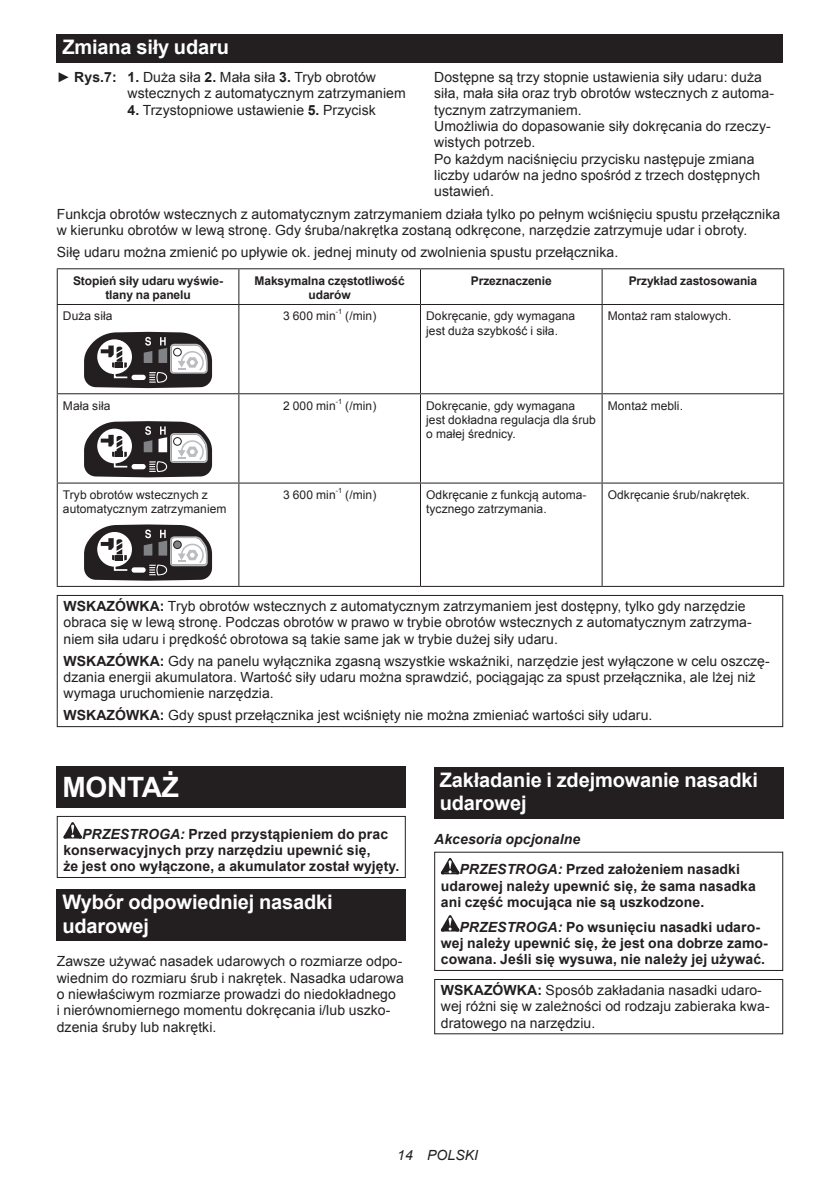
<style>
.page{position:relative;width:840px;height:1191px;background:#fff}
.page>*{position:absolute;margin:0;border:0;box-sizing:border-box;transform-origin:0 0}
.t1{font:700 28px "Arial";letter-spacing:-.01em;color:#fff}
.t2{font:700 20px/23.4px "Arial";letter-spacing:-.01em;color:#fff}
.t3{font:14px/16.4px "Arial";letter-spacing:.005em;color:#231f20}
.t4{font:700 14px/16.4px "Arial";letter-spacing:.005em;color:#231f20}
.t5{font:italic 700 14px/30.6px "Arial";letter-spacing:.005em;color:#231f20}
.t6{font:italic 14px "Arial";letter-spacing:.005em;color:#231f20}
.t7{font:12px/14px "Arial";letter-spacing:.005em;color:#231f20}
.t8{font:700 12px/14px "Arial";letter-spacing:-.01em;color:#231f20;text-align:center}
.t9{font:7.2px "Arial";color:#231f20}
.s1{font-weight:700}
.s2{font-style:italic}
.s3{font-style:normal}
</style>
<div class="page">
<div style="left:57px;top:34px;width:725px;height:29px;background:#231f20"></div>
<hr style="left:57px;top:268px;width:182px;height:1px;background:#231f20">
<hr style="left:57px;top:269px;width:1px;height:35px;background:#231f20">
<hr style="left:239px;top:268px;width:181px;height:1px;background:#231f20">
<hr style="left:238px;top:269px;width:1px;height:35px;background:#231f20">
<hr style="left:420px;top:268px;width:181px;height:1px;background:#231f20">
<hr style="left:420px;top:269px;width:1px;height:35px;background:#231f20">
<hr style="left:601px;top:268px;width:182px;height:1px;background:#231f20">
<hr style="left:601px;top:269px;width:1px;height:35px;background:#231f20">
<hr style="left:782px;top:269px;width:1px;height:35px;background:#231f20">
<hr style="left:57px;top:304px;width:182px;height:1px;background:#231f20">
<hr style="left:57px;top:305px;width:1px;height:88px;background:#231f20">
<hr style="left:239px;top:304px;width:181px;height:1px;background:#231f20">
<hr style="left:238px;top:305px;width:1px;height:88px;background:#231f20">
<hr style="left:420px;top:304px;width:181px;height:1px;background:#231f20">
<hr style="left:420px;top:305px;width:1px;height:88px;background:#231f20">
<hr style="left:601px;top:304px;width:182px;height:1px;background:#231f20">
<hr style="left:601px;top:305px;width:1px;height:88px;background:#231f20">
<hr style="left:782px;top:305px;width:1px;height:88px;background:#231f20">
<hr style="left:57px;top:393px;width:182px;height:1px;background:#231f20">
<hr style="left:57px;top:394px;width:1px;height:88px;background:#231f20">
<hr style="left:239px;top:393px;width:181px;height:1px;background:#231f20">
<hr style="left:238px;top:394px;width:1px;height:88px;background:#231f20">
<hr style="left:420px;top:393px;width:181px;height:1px;background:#231f20">
<hr style="left:420px;top:394px;width:1px;height:88px;background:#231f20">
<hr style="left:601px;top:393px;width:182px;height:1px;background:#231f20">
<hr style="left:601px;top:394px;width:1px;height:88px;background:#231f20">
<hr style="left:782px;top:394px;width:1px;height:88px;background:#231f20">
<hr style="left:57px;top:482px;width:182px;height:1px;background:#231f20">
<hr style="left:57px;top:483px;width:1px;height:103px;background:#231f20">
<hr style="left:239px;top:482px;width:181px;height:1px;background:#231f20">
<hr style="left:238px;top:483px;width:1px;height:103px;background:#231f20">
<hr style="left:420px;top:482px;width:181px;height:1px;background:#231f20">
<hr style="left:420px;top:483px;width:1px;height:103px;background:#231f20">
<hr style="left:601px;top:482px;width:182px;height:1px;background:#231f20">
<hr style="left:601px;top:483px;width:1px;height:103px;background:#231f20">
<hr style="left:782px;top:483px;width:1px;height:103px;background:#231f20">
<hr style="left:57px;top:586px;width:182px;height:1px;background:#231f20">
<hr style="left:239px;top:586px;width:181px;height:1px;background:#231f20">
<hr style="left:420px;top:586px;width:181px;height:1px;background:#231f20">
<hr style="left:601px;top:586px;width:182px;height:1px;background:#231f20">
<svg style="left:84px;top:332px;width:128px;height:56px"></svg>
<svg style="left:84px;top:421px;width:128px;height:56px"></svg>
<svg style="left:84px;top:524px;width:128px;height:57px"></svg>
<div style="left:57px;top:595px;width:725px;height:132px;border:1px solid #231f20"></div>
<div style="left:57px;top:767px;width:348px;height:41px;background:#231f20"></div>
<svg style="left:63px;top:822px;width:19px;height:16px"></svg>
<div style="left:57px;top:816px;width:348px;height:62px;border:1px solid #231f20"></div>
<div style="left:57px;top:889px;width:348px;height:52px;background:#231f20"></div>
<div style="left:434px;top:767px;width:348px;height:51px;background:#231f20"></div>
<svg style="left:440px;top:858px;width:19px;height:16px"></svg>
<svg style="left:440px;top:915px;width:19px;height:16px"></svg>
<div style="left:434px;top:851px;width:348px;height:120px;border:1px solid #231f20"></div>
<div style="left:434px;top:979px;width:348px;height:55px;border:1px solid #231f20"></div>
<h2 class="t2" style="left:62px;top:36px;width:168px">Zmiana siły udaru</h2>
<p class="t3" style="left:127px;top:69px;width:279px;text-indent:-71px">► <span class="s1">Rys.7: 1.</span> Duża siła <span class="s1">2.</span> Mała siła <span class="s1">3.</span> Tryb obrotów wstecznych z automatycznym zatrzymaniem</p>
<p class="t3" style="left:127px;top:102px;width:250px"><span class="s1">4.</span> Trzystopniowe ustawienie <span class="s1">5.</span> Przycisk</p>
<p class="t3" style="left:434px;top:69px;width:341px">Dostępne są trzy stopnie ustawienia siły udaru: duża siła, mała siła oraz tryb obrotów wstecznych z automa&shy;tycznym zatrzymaniem.<br>Umożliwia do dopasowanie siły dokręcania do rzeczy&shy;wistych potrzeb.<br>Po każdym naciśnięciu przycisku następuje zmiana liczby udarów na jedno spośród z trzech dostępnych ustawień.</p>
<p class="t3" style="left:57px;top:205px;width:724px">Funkcja obrotów wstecznych z automatycznym zatrzymaniem działa tylko po pełnym wciśnięciu spustu przełącznika w kierunku obrotów w lewą stronę. Gdy śruba/nakrętka zostaną odkręcone, narzędzie zatrzymuje udar i obroty.</p>
<p class="t3" style="left:57px;top:244px;width:562px">Siłę udaru można zmienić po upływie ok. jednej minuty od zwolnienia spustu przełącznika.</p>
<p class="t8" style="left:73px;top:274px;width:151px">Stopień siły udaru wyświe&shy;tlany na panelu</p>
<p class="t8" style="left:254px;top:274px;width:152px">Maksymalna częstotliwość udarów</p>
<p class="t8" style="left:470px;top:274px;width:82px">Przeznaczenie</p>
<p class="t8" style="left:628px;top:274px;width:130px">Przykład zastosowania</p>
<p class="t7" style="left:63px;top:309px;width:51px">Duża siła</p>
<p class="t7" style="left:283px;top:309px;width:54px">3 600 min</p>
<p class="t9" style="left:335px;top:307px;width:8px">-1</p>
<p class="t7" style="left:345px;top:309px;width:33px">(/min)</p>
<p class="t7" style="left:426px;top:309px;width:150px">Dokręcanie, gdy wymagana jest duża szybkość i siła.</p>
<p class="t7" style="left:607px;top:309px;width:125px">Montaż ram stalowych.</p>
<p class="t7" style="left:63px;top:399px;width:49px">Mała siła</p>
<p class="t7" style="left:283px;top:399px;width:54px">2 000 min</p>
<p class="t9" style="left:335px;top:396px;width:8px">-1</p>
<p class="t7" style="left:345px;top:399px;width:33px">(/min)</p>
<p class="t7" style="left:426px;top:399px;width:171px">Dokręcanie, gdy wymagana jest dokładna regulacja dla śrub o małej średnicy.</p>
<p class="t7" style="left:607px;top:399px;width:77px">Montaż mebli.</p>
<p class="t7" style="left:63px;top:488px;width:165px">Tryb obrotów wstecznych z automatycznym zatrzymaniem</p>
<p class="t7" style="left:283px;top:488px;width:54px">3 600 min</p>
<p class="t9" style="left:335px;top:486px;width:8px">-1</p>
<p class="t7" style="left:345px;top:488px;width:33px">(/min)</p>
<p class="t7" style="left:426px;top:488px;width:162px">Odkręcanie z funkcją automa&shy;tycznego zatrzymania.</p>
<p class="t7" style="left:607px;top:488px;width:144px">Odkręcanie śrub/nakrętek.</p>
<p class="t3" style="left:63px;top:598px;width:689px"><span class="s1">WSKAZÓWKA:</span> Tryb obrotów wstecznych z automatycznym zatrzymaniem jest dostępny, tylko gdy narzędzie obraca się w lewą stronę. Podczas obrotów w prawo w trybie obrotów wstecznych z automatycznym zatrzyma&shy;niem siła udaru i prędkość obrotowa są takie same jak w trybie dużej siły udaru.</p>
<p class="t3" style="left:63px;top:652px;width:707px"><span class="s1">WSKAZÓWKA:</span> Gdy na panelu wyłącznika zgasną wszystkie wskaźniki, narzędzie jest wyłączone w celu oszczę&shy;dzania energii akumulatora. Wartość siły udaru można sprawdzić, pociągając za spust przełącznika, ale lżej niż wymaga uruchomienie narzędzia.</p>
<p class="t3" style="left:63px;top:707px;width:590px"><span class="s1">WSKAZÓWKA:</span> Gdy spust przełącznika jest wciśnięty nie można zmieniać wartości siły udaru.</p>
<h1 class="t1" style="left:62px;top:768px;width:118px">MONTAŻ</h1>
<p class="t4" style="left:63px;top:826px;width:337px;text-indent:19px"><span class="s2">PRZESTROGA:</span> Przed przystąpieniem do prac konserwacyjnych przy narzędziu upewnić się,<br>że jest ono wyłączone, a akumulator został wyjęty.</p>
<h2 class="t2" style="left:62px;top:891px;width:271px">Wybór odpowiedniej nasadki udarowej</h2>
<p class="t3" style="left:57px;top:953px;width:348px">Zawsze używać nasadek udarowych o rozmiarze odpo&shy;wiednim do rozmiaru śrub i nakrętek. Nasadka udarowa o niewłaściwym rozmiarze prowadzi do niedokładnego<br>i nierównomiernego momentu dokręcania i/lub uszko&shy;dzenia śruby lub nakrętki.</p>
<h2 class="t2" style="left:439px;top:768px;width:319px">Zakładanie i zdejmowanie nasadki udarowej</h2>
<p class="t5" style="left:459px;top:824px;width:282px;text-indent:-25px">Akcesoria opcjonalne<br>PRZESTROGA: <span class="s3">Przed założeniem nasadki</span></p>
<p class="t4" style="left:440px;top:878px;width:316px">udarowej należy upewnić się, że sama nasadka ani część mocująca nie są uszkodzone.</p>
<p class="t4" style="left:440px;top:918px;width:328px;text-indent:19px"><span class="s2">PRZESTROGA:</span> Po wsunięciu nasadki udaro&shy;wej należy upewnić się, że jest ona dobrze zamo&shy;cowana. Jeśli się wysuwa, nie należy jej używać.</p>
<p class="t3" style="left:440px;top:982px;width:330px"><span class="s1">WSKAZÓWKA:</span> Sposób zakładania nasadki udaro&shy;wej różni się w zależności od rodzaju zabieraka kwa&shy;dratowego na narzędziu.</p>
<p class="t6" style="left:397px;top:1146px;width:82px">14 POLSKI</p>
</div>
